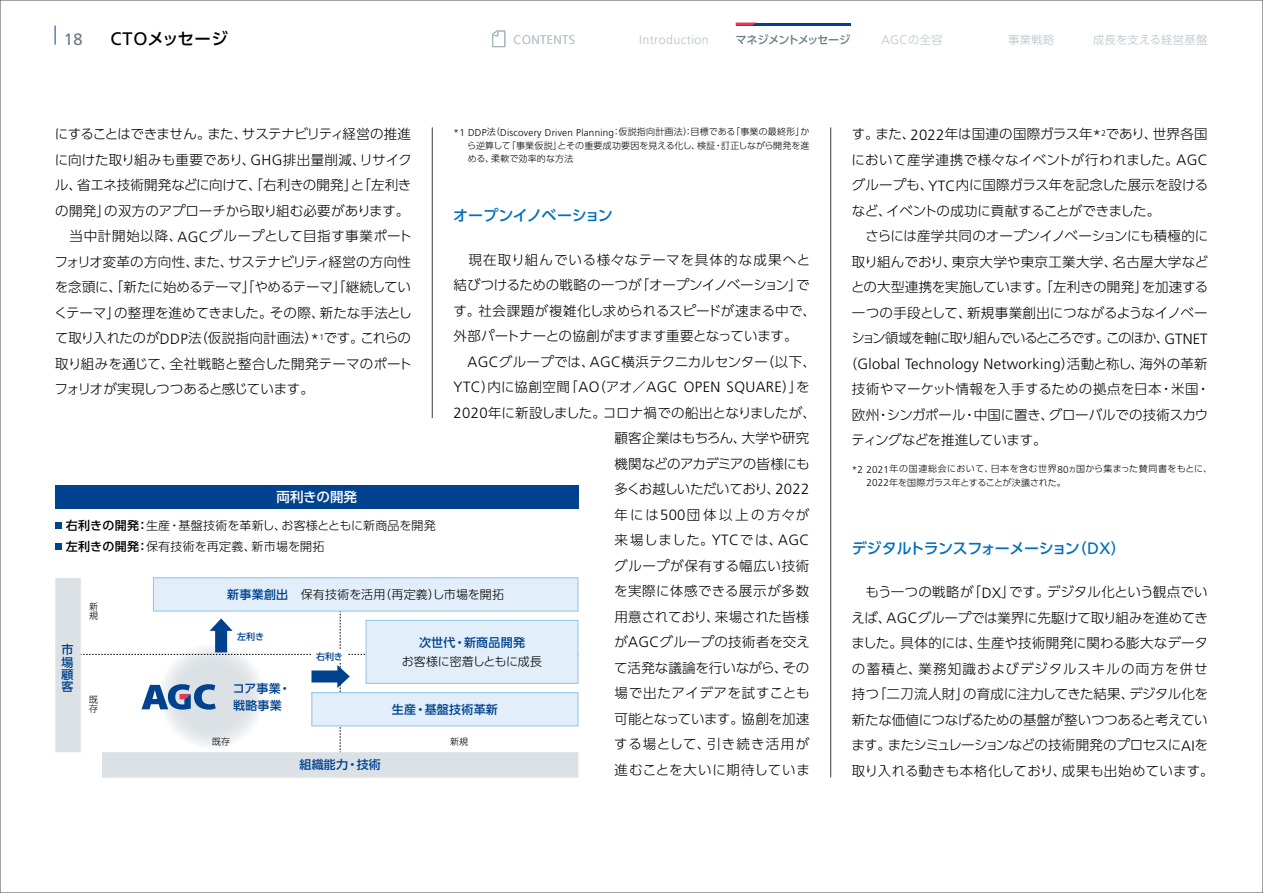
<style>
.page{position:relative;width:1263px;height:893px;background:#fff}
.page>*{position:absolute;margin:0;border:0;box-sizing:border-box;transform-origin:0 0}
.t1{font:500 16.5px "UD Shin Go Pro";letter-spacing:-.025em;color:#000}
.t2{font:16.5px "Frutiger LT Std";color:#6b7d87}
.t3{font:500 15px "UD Shin Go Pro";letter-spacing:-.025em;color:#006fbc}
.t4{font:300 14.85px "Frutiger LT Std";letter-spacing:.02em;color:#000}
.t5{font:300 13.5px/25.5px "UD Shin Go Pro";color:#000}
.t6{font:300 13.5px/25.5px "UD Shin Go Pro";letter-spacing:.02em;color:#000}
.t7{font:500 13.5px "UD Shin Go Pro";color:#fff}
.t8{font:300 12.3px "Frutiger LT Std";letter-spacing:.035em;color:#b5c1c8}
.t9{font:300 12px/21px "UD Shin Go Pro";letter-spacing:.02em;color:#000}
.t10{font:500 12px/12.3px "UD Shin Go Pro";letter-spacing:.02em;color:#00428e;text-align:justify}
.t11{font:300 12px "UD Shin Go Pro";letter-spacing:-.015em;color:#000}
.t12{font:500 11.25px "UD Shin Go Pro";letter-spacing:-.06em;color:#6b7d87}
.t13{font:300 11.25px "UD Shin Go Pro";letter-spacing:.02em;color:#b5c1c8}
.t14{font:300 11.25px "UD Shin Go Pro";letter-spacing:.04em;color:#b5c1c8}
.t15{font:300 9.9px "Frutiger LT Std";letter-spacing:.025em;color:#000}
.t16{font:300 9px/13.5px "UD Shin Go Pro";letter-spacing:.015em;color:#000}
.t17{font:500 9px "UD Shin Go Pro";letter-spacing:-.01em;color:#00428e}
.s1{font-family:"Frutiger LT Std";font-weight:400;font-size:18.15px}
.s2{font-family:"UD Shin Go Pro";font-size:11.25px}
.s3{font-family:"Frutiger LT Std";font-size:14.85px}
.s4{font-family:"UD Shin Go Pro";font-size:9px}
.s5{font-family:"UD Shin Go Pro";font-size:13.5px}
.s6{font-weight:500}
.s7{font-weight:500;color:#00428e}
.s8{font-family:"Frutiger LT Std";font-size:9.9px}
.s9{font-family:"Frutiger LT Std";font-weight:400;font-size:16.5px}
</style>
<div class="page">
<hr style="left:432px;top:128px;width:1px;height:307px;background:#656464">
<hr style="left:830px;top:128px;width:1px;height:649px;background:#656464">
<svg style="left:55px;top:578px;width:523px;height:200px;background:#dee3e7"></svg>
<svg style="left:81px;top:578px;width:498px;height:174px"></svg>
<div style="left:312px;top:651px;width:34px;height:12px;background:#fff"></div>
<div style="left:153px;top:578px;width:425px;height:33px;background:#e2effa"></div>
<div style="left:153px;top:577px;width:425px;height:34px;border:1px solid #90c5ea"></div>
<div style="left:312px;top:693px;width:266px;height:33px;background:#e2effa"></div>
<div style="left:311px;top:692px;width:267px;height:34px;border:1px solid #90c5ea"></div>
<div style="left:366px;top:620px;width:212px;height:63px;background:#e2effa"></div>
<div style="left:366px;top:620px;width:212px;height:64px;border:1px solid #90c5ea"></div>
<div style="left:55px;top:485px;width:523px;height:24px;background:#00428e"></div>
<div style="left:55px;top:522px;width:7px;height:7px;background:#00428e"></div>
<div style="left:55px;top:543px;width:7px;height:7px;background:#00428e"></div>
<div style="left:407px;top:418px;width:42px;height:34px;background:#fff"></div>
<svg style="left:55px;top:26px;width:1px;height:19px"></svg>
<hr style="left:736px;top:23px;width:114px;height:3px;background:#00428e">
<svg style="left:736px;top:23px;width:20px;height:3px"></svg>
<svg style="left:492px;top:30px;width:14px;height:17px"></svg>
<p class="t1" style="left:111px;top:25px;width:119px"><span class="s1">CTO</span>メッセージ</p>
<p class="t2" style="left:64px;top:29px;width:20px">18</p>
<p class="t8" style="left:513px;top:33px;width:63px">CONTENTS</p>
<p class="t8" style="left:639px;top:33px;width:71px">Introduction</p>
<p class="t12" style="left:735px;top:31px;width:116px">マネジメントメッセージ</p>
<p class="t8" style="left:881px;top:33px;width:63px">AGC<span class="s2">の全容</span></p>
<p class="t14" style="left:1008px;top:31px;width:48px">事業戦略</p>
<p class="t13" style="left:1093px;top:31px;width:116px">成長を支える経営基盤</p>
<p class="t5" style="left:54px;top:121px;width:359px">にすることはできません。また、サステナビリティ経営の推進に向けた取り組みも重要であり、<span class="s3">GHG</span>排出量削減、リサイクル、省エネ技術開発などに向けて、「右利きの開発」と「左利きの開発」の双方のアプローチから取り組む必要があります。　当中計開始以降、<span class="s3">AGC</span>グループとして目指す事業ポートフォリオ変革の方向性、また、サステナビリティ経営の方向性を念頭に、「新たに始めるテーマ」「やめるテーマ」「継続していくテーマ」の整理を進めてきました。その際、新たな手法として取り入れたのが<span class="s3">DDP</span>法（仮説指向計画法）<span class="s3">*</span><sup>1</sup>です。これらの取り組みを通じて、全社戦略と整合した開発テーマのポートフォリオが実現しつつあると感じています。</p>
<p class="t15" style="left:454px;top:127px;width:357px">*1 DDP<span class="s4">法（</span>Discovery Driven Planning<span class="s4">：仮説指向計画法）：目標である「事業の最終形」か</span></p>
<p class="t16" style="left:467px;top:138px;width:344px">ら逆算して「事業仮説」とその重要成功要因を見える化し、検証・訂正しながら開発を進める、柔軟で効率的な方法</p>
<p class="t3" style="left:453px;top:203px;width:161px">オープンイノベーション</p>
<p class="t5" style="left:453px;top:246px;width:364px">　現在取り組んでいる様々なテーマを具体的な成果へと結びつけるための戦略の一つが「オープンイノベーション」です。社会課題が複雑化し求められるスピードが速まる中で、外部パートナーとの協創がますます重要となっています。</p>
<p class="t5" style="left:467px;top:348px;width:350px"><span class="s3">AGC</span>グループでは、<span class="s3">AGC</span>横浜テクニカルセンター（以下、</p>
<p class="t4" style="left:454px;top:379px;width:358px">YTC<span class="s5">）内に協創空間「</span>AO<span class="s5">（アオ／</span>AGC OPEN SQUARE<span class="s5">）」を</span></p>
<p class="t6" style="left:614px;top:399px;width:204px;text-indent:-160px"><span class="s3">2020</span>年に新設しました。コロナ禍での船出となりましたが、顧客企業はもちろん、大学や研究機関などのアカデミアの皆様にも多くお越しいただいており、<span class="s3">2022</span>年には<span class="s3">500</span>団体以上の方々が来場しました。<span class="s3">YTC</span>では、<span class="s3">AGC</span>グループが保有する幅広い技術を実際に体感できる展示が多数用意されており、来場された皆様が<span class="s3">AGC</span>グループの技術者を交えて活発な議論を行いながら、その場で出たアイデアを試すことも可能となっています。協創を加速する場として、引き続き活用が進むことを大いに期待していま</p>
<p class="t7" style="left:276px;top:486px;width:82px">両利きの開発</p>
<p class="t9" style="left:66px;top:515px;width:371px"><span class="s6">右利きの開発：</span>生産・基盤技術を革新し、お客様とともに新商品を開発<span class="s6">左利きの開発：</span>保有技術を再定義、新市場を開拓</p>
<p class="t9" style="left:227px;top:583px;width:278px"><span class="s7">新事業創出</span> 保有技術を活用（再定義）し市場を開拓</p>
<p class="t16" style="left:89px;top:602px;width:10px;line-height:9px">新規</p>
<p class="t17" style="left:237px;top:629px;width:28px">左利き</p>
<p class="t10" style="left:419px;top:636px;width:108px">次世代・新商品開発</p>
<p class="t11" style="left:402px;top:652px;width:142px">お客様に密着しともに成長</p>
<p class="t10" style="left:62px;top:643px;width:13px">市場顧客</p>
<p class="t17" style="left:316px;top:650px;width:28px">右利き</p>
<p class="t10" style="left:233px;top:680px;width:60px;line-height:16.5px">コア事業・戦略事業</p>
<p class="t16" style="left:89px;top:695px;width:10px;line-height:9px">既存</p>
<p class="t10" style="left:392px;top:703px;width:108px">生産・基盤技術革新</p>
<p class="t16" style="left:212px;top:734px;width:19px">既存</p>
<p class="t16" style="left:450px;top:734px;width:19px">新規</p>
<p class="t10" style="left:299px;top:758px;width:83px">組織能力・技術</p>
<p class="t5" style="left:851px;top:121px;width:359px">す。また、<span class="s3">2022</span>年は国連の国際ガラス年<span class="s3">*</span><sup>2</sup>であり、世界各国において産学連携で様々なイベントが行われました。<span class="s3">AGC</span>グループも、<span class="s3">YTC</span>内に国際ガラス年を記念した展示を設けるなど、イベントの成功に貢献することができました。<br>　さらには産学共同のオープンイノベーションにも積極的に取り組んでおり、東京大学や東京工業大学、名古屋大学などとの大型連携を実施しています。「左利きの開発」を加速する一つの手段として、新規事業創出につながるようなイノベーション領域を軸に取り組んでいるところです。このほか、<span class="s3">GTNET</span></p>
<p class="t4" style="left:844px;top:356px;width:365px"><span class="s5">（</span>Global Technology Networking<span class="s5">）活動と称し、海外の革新</span></p>
<p class="t5" style="left:851px;top:376px;width:360px">技術やマーケット情報を入手するための拠点を日本・米国・欧州・シンガポール・中国に置き、グローバルでの技術スカウティングなどを推進しています。</p>
<p class="t16" style="left:866px;top:462px;width:347px;text-indent:-14px"><span class="s8">*2 2021</span>年の国連総会において、日本を含む世界<span class="s8">80</span>ヵ国から集まった賛同書をもとに、<br><span class="s8">2022</span>年を国際ガラス年とすることが決議された。</p>
<p class="t3" style="left:852px;top:536px;width:276px">デジタルトランスフォーメーション（<span class="s9">DX</span>）</p>
<p class="t5" style="left:851px;top:579px;width:364px">　もう一つの戦略が「<span class="s3">DX</span>」です。デジタル化という観点でいえば、<span class="s3">AGC</span>グループでは業界に先駆けて取り組みを進めてきました。具体的には、生産や技術開発に関わる膨大なデータの蓄積と、業務知識およびデジタルスキルの両方を併せ持つ「二刀流人財」の育成に注力してきた結果、デジタル化を新たな価値につなげるための基盤が整いつつあると考えています。またシミュレーションなどの技術開発のプロセスに<span class="s3">AI</span>を取り入れる動きも本格化しており、成果も出始めています。</p>
</div>
